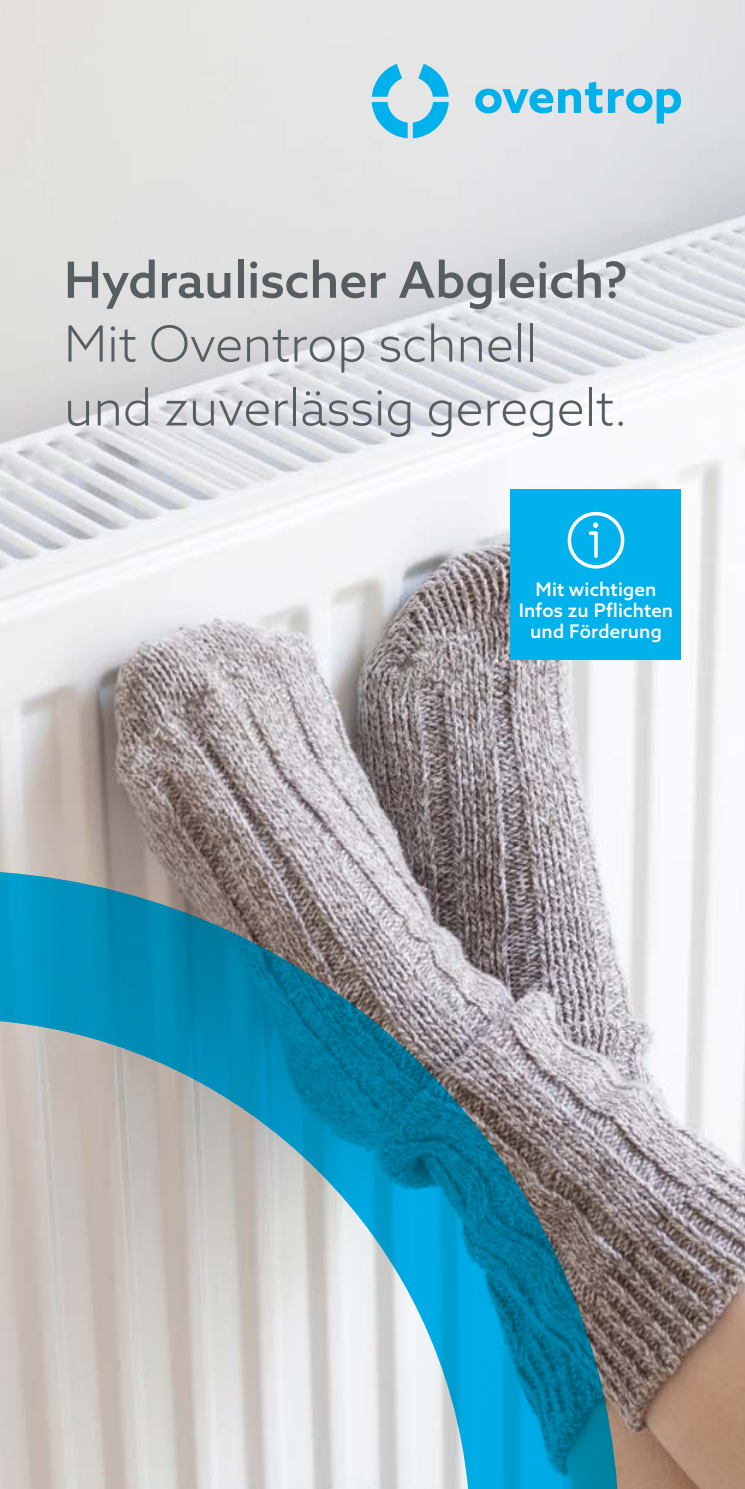
<style>
.page{position:relative;width:745px;height:1489px;background:#fff}
.page>*{position:absolute;margin:0;border:0;box-sizing:border-box;transform-origin:0 0}
.t1{font:300 50px/63.8px "Azo Sans 2";color:#575e62}
.t2{font:500 50px "Azo Sans 2";color:#575e62}
.t3{font:500 18.75px/21.2px "Azo Sans 2";letter-spacing:.01em;color:#fff;text-align:center}
</style>
<div class="page">
<img style="left:0;top:0;width:744px;height:1488px">
<svg style="left:0;top:872px;width:617px;height:616px;background:#7fa7b3"></svg>
<hr style="left:468px;top:1488px;width:149px;height:1px;background:#00b1eb">
<hr style="left:0;top:872px;width:1px;height:149px;background:#00b1eb">
<svg style="left:371px;top:64px;width:309px;height:74px;background:#aed7e7"></svg>
<div style="left:510px;top:489px;width:170px;height:170px;background:#00b1eb"></div>
<p class="t2" style="left:64px;top:250px;width:564px">Hydraulischer Abgleich?</p>
<p class="t1" style="left:64px;top:312px;width:564px">Mit Oventrop schnell und zuverlässig geregelt.</p>
<p class="t3" style="left:518px;top:578px;width:156px">Mit wichtigen<br>Infos zu Pflichten und Förderung</p>
</div>
